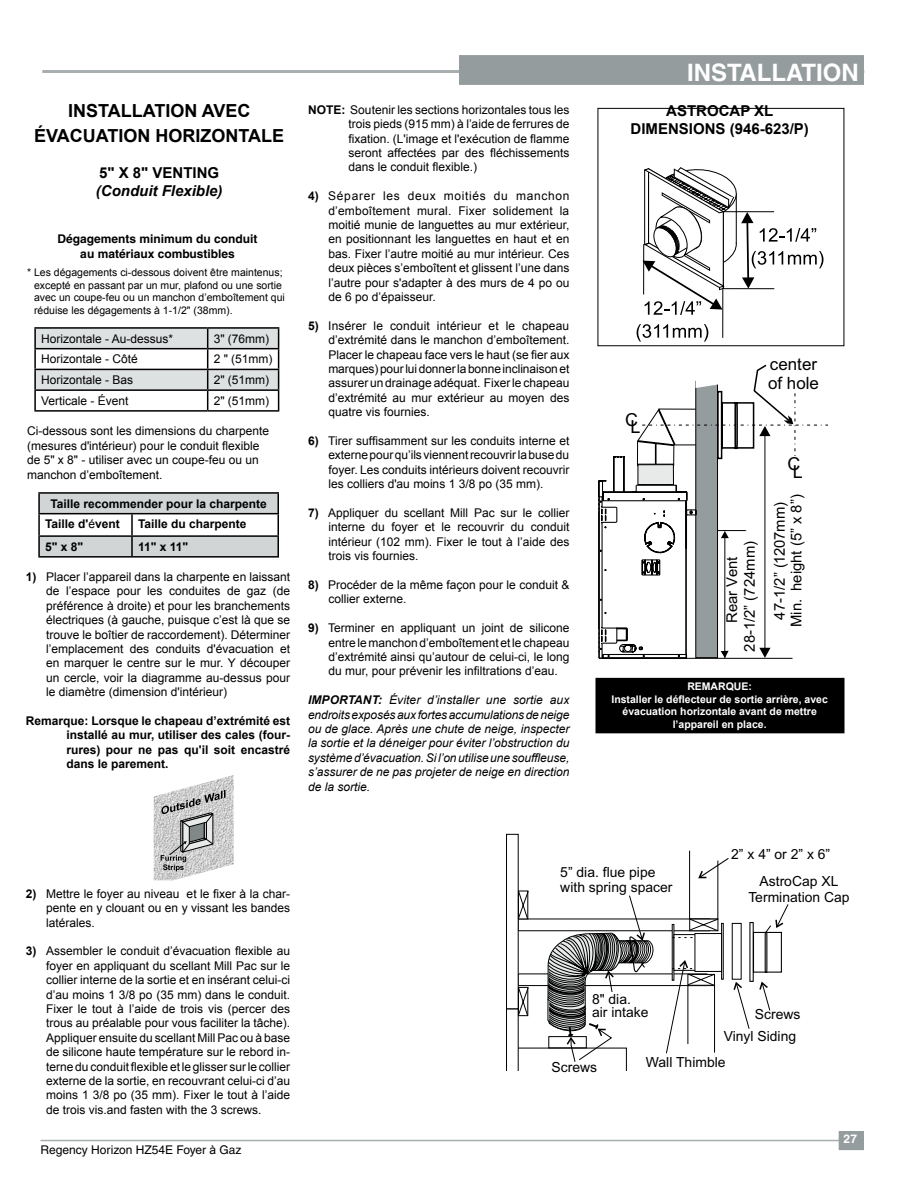
<style>
.page{position:relative;width:918px;height:1188px;background:#fff}
.page>*{position:absolute;margin:0;border:0;box-sizing:border-box;transform-origin:0 0}
.t1{font:700 24px "Helvetica";color:#fff}
.t2{font:700 18px/25.2px "Arial";color:#000;text-align:center}
.t3{font:17.85px "Arial";color:#000}
.t4{font:16.95px/18.9px "Arial";color:#000}
.t5{font:700 15px "Arial";color:#000}
.t6{font:italic 700 15px "Arial";color:#000}
.t7{font:14.85px "Arial";color:#000}
.t8{font:13.95px/15.6px "Arial";color:#000}
.t9{font:12px/14.4px "Arial";color:#000;text-align:justify}
.t10{font:italic 12px/14.4px "Arial";color:#000;text-align:justify}
.t11{font:700 12px/14.4px "Arial";color:#000;text-align:justify}
.t12{font:700 12px/14.4px "Helvetica";color:#000;text-align:center}
.t13{font:12px "Helvetica";color:#000}
.t14{font:700 12px "Helvetica";color:#fff}
.t15{font:10.5px/12.6px "Arial";color:#000}
.t16{font:700 10.5px/12.6px "Arial";color:#fff;text-align:center}
.s1{font-weight:400}
.s2{font-weight:700}
.s3{font-family:"Arial"}
</style>
<div class="page">
<hr style="left:42px;top:70px;width:822px;height:3px;background:#a9afb0">
<hr style="left:40px;top:1140px;width:824px;height:1px;background:#a9afb0">
<div style="left:459px;top:55px;width:405px;height:30px;background:#959c9d"></div>
<div style="left:839px;top:1131px;width:25px;height:19px;background:#959c9d"></div>
<img style="left:154px;top:775px;width:80px;height:105px">
<svg style="left:161px;top:790px;width:64px;height:81px;background:#b1b1b1"></svg>
<div style="left:518px;top:974px;width:189px;height:12px;background:#fff;border:1px solid #000"></div>
<div style="left:506px;top:834px;width:13px;height:175px;background:#fff;border:1px solid #000"></div>
<div style="left:506px;top:1009px;width:13px;height:68px;background:#fff;border:1px solid #000"></div>
<svg style="left:517px;top:890px;width:12px;height:30px"></svg>
<svg style="left:517px;top:986px;width:12px;height:31px"></svg>
<div style="left:504px;top:1071px;width:133px;height:11px;background:#fff"></div>
<svg style="left:547px;top:895px;width:109px;height:168px"></svg>
<div style="left:549px;top:1036px;width:37px;height:12px;border:1px solid #000"></div>
<svg style="left:666px;top:850px;width:123px;height:204px"></svg>
<svg style="left:644px;top:167px;width:179px;height:148px"></svg>
<svg style="left:637px;top:324px;width:71px;height:18px"></svg>
<hr style="left:723px;top:287px;width:1px;height:51px;background:#000">
<hr style="left:723px;top:211px;width:51px;height:1px;background:#000">
<hr style="left:643px;top:244px;width:1px;height:51px;background:#000">
<hr style="left:724px;top:288px;width:50px;height:1px;background:#000">
<svg style="left:598px;top:364px;width:230px;height:295px"></svg>
<hr style="left:34px;top:327px;width:174px;height:2px;background:#000">
<hr style="left:208px;top:327px;width:71px;height:2px;background:#000">
<svg style="left:34px;top:328px;width:245px;height:82px"></svg>
<hr style="left:34px;top:410px;width:174px;height:2px;background:#000">
<hr style="left:208px;top:410px;width:71px;height:2px;background:#000">
<hr style="left:38px;top:492px;width:94px;height:2px;background:#000">
<hr style="left:132px;top:492px;width:147px;height:2px;background:#000">
<svg style="left:38px;top:493px;width:241px;height:63px"></svg>
<hr style="left:38px;top:556px;width:94px;height:2px;background:#000">
<hr style="left:132px;top:556px;width:147px;height:2px;background:#000">
<div style="left:596px;top:679px;width:248px;height:54px;background:#000"></div>
<div style="left:596px;top:678px;width:248px;height:55px;border:2px solid #000"></div>
<h2 class="t2" style="left:34px;top:99px;width:251px">Installation Avec<br>Évacuation Horizontale</h2>
<p class="t5" style="left:99px;top:163px;width:119px">5" x 8" venting</p>
<p class="t6" style="left:96px;top:181px;width:128px">(Conduit Flexible)</p>
<p class="t12" style="left:58px;top:232px;width:201px">Dégagements minimum du conduit au matériaux combustibles</p>
<p class="t15" style="left:34px;top:266px;width:252px;text-indent:-7px">* Les dégagements ci-dessous doivent être maintenus; excepté en passant par un mur, plafond ou une sortie avec un coupe-feu ou un manchon d’emboîtement qui réduise les dégagements à 1-1/2" (38mm).</p>
<p class="t9" style="left:41px;top:331px;width:134px">Horizontale - Au-dessus*</p>
<p class="t9" style="left:214px;top:331px;width:57px">3" (76mm)</p>
<p class="t9" style="left:41px;top:352px;width:98px">Horizontale - Côté</p>
<p class="t9" style="left:214px;top:352px;width:60px">2 " (51mm)</p>
<p class="t9" style="left:41px;top:373px;width:94px">Horizontale - Bas</p>
<p class="t9" style="left:214px;top:373px;width:57px">2" (51mm)</p>
<p class="t9" style="left:41px;top:394px;width:89px">Verticale - évent</p>
<p class="t9" style="left:214px;top:394px;width:57px">2" (51mm)</p>
<p class="t9" style="left:27px;top:424px;width:244px;text-align:left">Ci-dessous sont les dimensions du charpente (mesures d'intérieur) pour le conduit flexible de 5" x 8" - utiliser avec un coupe-feu ou un manchon d’emboîtement.</p>
<p class="t11" style="left:45px;top:494px;width:223px;line-height:20.7px;text-indent:5px">Taille recommender pour la charpente<br>Taille d'<span class="s1">é</span>vent</p>
<p class="t11" style="left:138px;top:517px;width:110px">Taille du charpente</p>
<p class="t11" style="left:45px;top:540px;width:40px">5" x 8"</p>
<p class="t11" style="left:138px;top:540px;width:52px">11" x 11"</p>
<p class="t9" style="left:46px;top:570px;width:246px;text-indent:-20px"><span class="s2">1)</span> Placer l’appareil dans la charpente en laissant de l’espace pour les conduites de gaz (de préférence à droite) et pour les branchements électriques (à gauche, puisque c’est là que se trouve le boîtier de raccordement). Déterminer l’emplacement des conduits d'évacuation et en marquer le centre sur le mur. Y découper un cercle, voir la diagramme au-dessus pour le diamètre (dimension d'intérieur)</p>
<p class="t11" style="left:66px;top:714px;width:225px;text-indent:-40px">Remarque: Lorsque le chapeau d’extrémité est installé au mur, utiliser des cales (four&shy;rures) pour ne pas qu'il soit encastré dans le parement.</p>
<p class="t11" style="left:308px;top:103px;width:9px">NOTE</p>
<p class="t9" style="left:349px;top:103px;width:222px;text-indent:-7px"><span class="s2">:</span> Soutenir les sections horizontales tous les trois pieds (915 mm) à l’aide de ferrures de fixation. (L'image et l'exécution de flamme seront affectées par des fléchissements dans le conduit flexible.)</p>
<p class="t9" style="left:328px;top:189px;width:243px;text-indent:-20px"><span class="s2">4)</span> Séparer les deux moitiés du manchon d’emboîtement mural. Fixer solidement la moitié munie de languettes au mur extérieur, en positionnant les languettes en haut et en bas. Fixer l’autre moitié au mur intérieur. Ces deux pièces s’emboîtent et glissent l’une dans l’autre pour s'adapter à des murs de 4 po ou de 6 po d’épaisseur.</p>
<p class="t9" style="left:328px;top:319px;width:243px;text-indent:-20px"><span class="s2">5)</span> I nsérer le conduit intérieur et le chapeau d’extrémité dans le manchon d’emboîtement.<br>Placer le chapeau face vers le haut (se fier aux marques) pour lui donner la bonne inclinaison et assurer un drainage adéquat. Fixer le chapeau d’extrémité au mur extérieur au moyen des quatre vis fournies.</p>
<p class="t9" style="left:328px;top:434px;width:243px;text-indent:-20px"><span class="s2">6)</span> Tirer suffisamment sur les conduits interne et externe pour qu’ils viennent recouvrir la buse du foyer. Les conduits intérieurs doivent recouvrir les colliers d'au moins 1 3/8 po (35 mm).</p>
<p class="t9" style="left:328px;top:506px;width:243px;text-indent:-20px"><span class="s2">7)</span> Appliquer du scellant Mill Pac sur le collier interne du foyer et le recouvrir du conduit intérieur (102 mm). Fixer le tout à l’aide des trois vis fournies.</p>
<p class="t9" style="left:328px;top:578px;width:243px;text-indent:-20px"><span class="s2">8)</span> Procéder de la même façon pour le conduit &amp; collier externe.</p>
<p class="t9" style="left:328px;top:621px;width:243px;text-indent:-20px"><span class="s2">9)</span> Terminer en appliquant un joint de silicone entre le manchon d’emboîtement et le chapeau d’extrémité ainsi qu’autour de celui-ci, le long du mur, pour prévenir les infiltrations d’eau.</p>
<p class="t10" style="left:308px;top:693px;width:263px"><span class="s2">IMPORTANT:</span> Éviter d’installer une sortie aux endroits exposés aux fortes accumulations de neige ou de glace. Après une chute de neige, inspecter la sortie et la déneiger pour éviter l’obstruction du système d’évacuation. Si l’on utilise une souffleuse, s’assurer de ne pas projeter de neige en direction de la sortie.</p>
<h1 class="t1" style="left:687px;top:58px;width:173px">installation</h1>
<p class="t5" style="left:666px;top:101px;width:99px">AstroCap XL</p>
<p class="t5" style="left:631px;top:119px;width:21px">Dimensions</p>
<p class="t5" style="left:730px;top:119px;width:81px">(946-623/P)</p>
<h3 class="t3" style="left:625px;top:417px;width:17px">CL</h3>
<h3 class="t4" style="left:768px;top:356px;width:52px">center of hole</h3>
<p class="t7" style="left:744px;top:652px;width:112px;rotate:-90deg">28-1/2” (724mm)</p>
<p class="t7" style="left:726px;top:623px;width:67px;rotate:-90deg">Rear Vent</p>
<h3 class="t3" style="left:788px;top:461px;width:17px">CL</h3>
<p class="t7" style="left:791px;top:627px;width:134px;rotate:-90deg">Min. height (5” x 8”)</p>
<p class="t7" style="left:774px;top:620px;width:119px;rotate:-90deg">47-1/2” (1207mm)</p>
<p class="t16" style="left:611px;top:681px;width:218px">REMARQUE:<br>Installer le déflecteur de sortie arrière, avec évacuation horizontale avant de mettre l’appareil en place.</p>
<p class="t9" style="left:46px;top:886px;width:246px;text-indent:-20px"><span class="s2">2)</span> Mettre le foyer au niveau et le fixer à la char&shy;pente en y clouant ou en y vissant les bandes latérales.</p>
<p class="t9" style="left:46px;top:944px;width:246px;text-indent:-20px"><span class="s2">3)</span> Assembler le conduit d’évacuation flexible au foyer en appliquant du scellant Mill Pac sur le collier interne de la sortie et en insérant celui-ci d’au moins 1 3/8 po (35 mm) dans le conduit.<br>Fixer le tout à l’aide de trois vis (percer des trous au préalable pour vous faciliter la tâche).<br>Appliquer ensuite du scellant Mill Pac ou à base de silicone haute température sur le rebord in&shy;terne du conduit flexible et le glisser sur le collier externe de la sortie, en recouvrant celui-ci d’au moins 1 3/8 po (35 mm). Fixer le tout à l’aide de trois vis.and fasten with the 3 screws.</p>
<p class="t13" style="left:40px;top:1143px;width:203px">Regency Horizon HZ54E Foyer <span class="s3">à</span> Gaz</p>
<p class="t8" style="left:560px;top:865px;width:114px">5” dia. flue pipe with spring spacer</p>
<p class="t8" style="left:592px;top:994px;width:58px;line-height:13px">8" dia. air intake</p>
<p class="t8" style="left:731px;top:847px;width:101px">2”x4”or2”x6”</p>
<p class="t8" style="left:748px;top:875px;width:103px;text-align:center">AstroCap XL<br>Termination Cap</p>
<p class="t8" style="left:755px;top:1008px;width:47px">Screws</p>
<p class="t8" style="left:724px;top:1030px;width:74px">Vinyl Siding</p>
<p class="t8" style="left:552px;top:1061px;width:47px">Screws</p>
<p class="t8" style="left:646px;top:1055px;width:81px">Wall Thimble</p>
<p class="t14" style="left:844px;top:1132px;width:15px">27</p>
</div>
